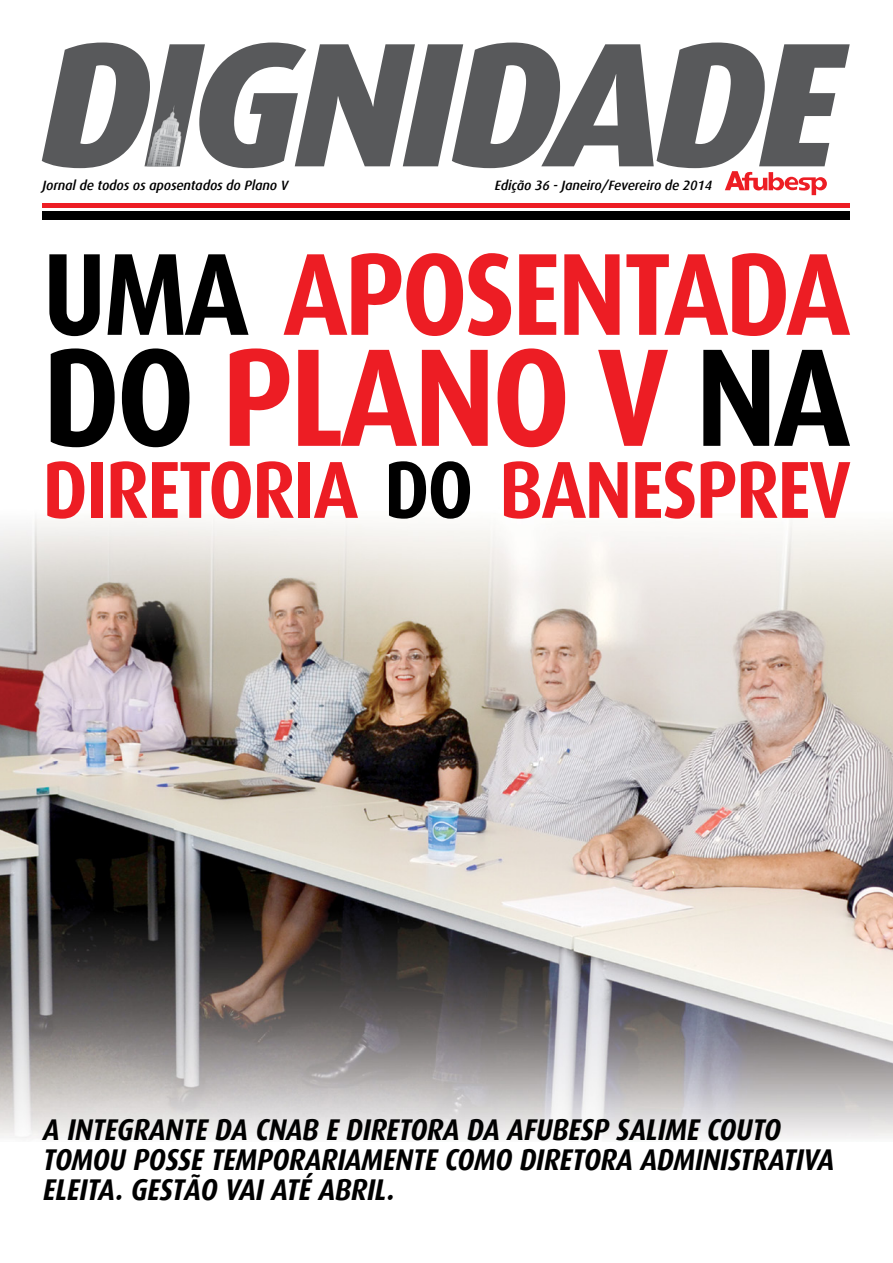
<style>
.page{position:relative;width:893px;height:1263px;background:#fff}
.page>*{position:absolute;margin:0;border:0;box-sizing:border-box;transform-origin:0 0}
.t1{font:700 139.5px "Dax";letter-spacing:-.03em;color:#ed1d24;scale:.9 1}
.t2{font:700 117px "Dax";letter-spacing:-.03em;color:#ed1d24;scale:.9 1}
.t3{font:700 81px "Dax";letter-spacing:-.025em;color:#ed1d24;scale:.9 1}
.t4{font:italic 700 30px/30px "Dax";letter-spacing:-.01em;color:#000;scale:.9 1}
.t5{font:italic 500 13.5px "Dax";letter-spacing:-.01em;color:#000}
.s1{color:#000}
</style>
<div class="page">
<img style="left:0;top:519px;width:893px;height:620px">
<div style="left:43px;top:212px;width:807px;height:8px;background:#000"></div>
<hr style="left:43px;top:203px;width:807px;height:4px;background:#ed1d24">
<svg style="left:42px;top:43px;width:808px;height:152px"></svg>
<img style="left:145px;top:105px;width:45px;height:61px">
<p class="t5" style="left:43px;top:177px;width:247px">Jornal de todos os aposentados do Plano V</p>
<p class="t5" style="left:495px;top:177px;width:219px">Edição 36 - Janeiro/Fevereiro de 2014</p>
<h2 class="t2" style="left:43px;top:228px;width:899px"><span class="s1">UMA</span> APOSENTADA</h2>
<h1 class="t1" style="left:43px;top:319px;width:899px"><span class="s1">DO</span> PLANO V <span class="s1">NA</span></h1>
<h3 class="t3" style="left:43px;top:444px;width:896px">DIRETORIA <span class="s1">DO</span> BANESPREV</h3>
<p class="t4" style="left:43px;top:1115px;width:880px">A INTEGRANTE DA CNAB E DIRETORA DA AFUBESP SA LIME COUTO<br>TOMOU POSSE TEMPORARIAMENTE COMO DIRETORA ADMINISTRATIVA<br>ELEITA. GESTÃO VAI ATÉ ABRIL.</p>
</div>
